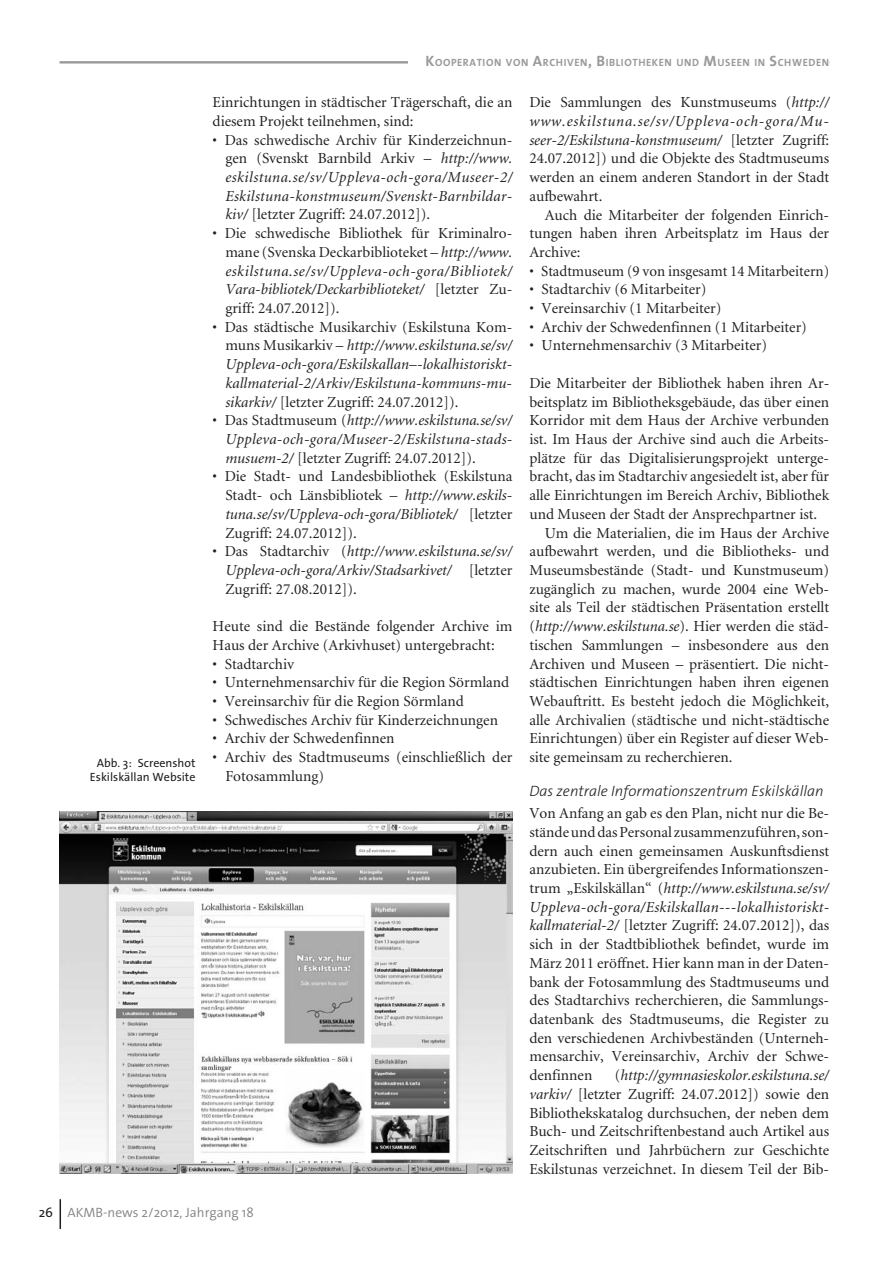
<style>
.page{position:relative;width:893px;height:1263px;background:#fff}
.page>*{position:absolute;margin:0;border:0;box-sizing:border-box;transform-origin:0 0}
.t1{font:15.3px/18.8px "Minion";color:#231f20;text-align:justify}
.t2{font:italic 15.3px/18.8px "Minion";letter-spacing:.005em;color:#231f20;text-align:justify}
.t3{font:italic 300 15px "The Sans B3";color:#231f20}
.t4{font:300 13.5px "The Sans B4";color:#808285}
.t5{font:12px/14.2px "The Sans B5 Plain";color:#231f20;text-align:center}
.t6{font:700 10.5px "The Sans B7";letter-spacing:.055em;color:#989a9d}
.s1{font-family:"The Mix"}
.s2{font-size:15px}
.s3{font-style:normal}
.s4{font-style:italic}
.s5{font-family:"The Mix";font-weight:400;color:#231f20}
</style>
<div class="page">
<hr style="left:60px;top:61px;width:769px;height:3px;background:#989a9d">
<hr style="left:60px;top:1199px;width:1px;height:30px;background:#231f20">
<div style="left:408px;top:52px;width:421px;height:17px;background:#fff"></div>
<img style="left:60px;top:811px;width:452px;height:363px">
<p class="t5" style="left:90px;top:756px;width:107px">Abb. <span class="s1">3</span>: Screenshot<br>Eskilskällan Website</p>
<p class="t6" style="left:425px;top:57px;width:405px"><span class="s2">K</span>OOPERATION VON <span class="s2">A</span>RCHIVEN<span class="s2">, B</span>IBLIOTHEKEN UND <span class="s2">M</span>USEEN IN <span class="s2">S</span>CHWEDEN</p>
<p class="t1" style="left:213px;top:93px;width:301px">Einrichtungen in städtischer Trägerschaft, die an diesem Projekt teilnehmen, sind:</p>
<p class="t2" style="left:225px;top:131px;width:289px;text-indent:-13px"><span class="s3">• Das schwedische Archiv für Kinderzeichnun&shy;gen (Svenskt Barnbild Arkiv –</span> http://www. eskilstuna.se/sv/Uppleva-och-gora/Museer-2/ Eskilstuna-konstmuseum/Svenskt-Barnbildar&shy;kiv/ <span class="s3">[letzter Zugriff: 24.07.2012]).</span></p>
<p class="t1" style="left:225px;top:224px;width:289px;text-indent:-13px">• Die schwedische Bibliothek für Kriminalro&shy;mane (Svenska Deckarbiblioteket – <span class="s4">http://www. eskilstuna.se/sv/Uppleva-och-gora/Bibliotek/ Vara-bibliotek/Deckarbiblioteket/</span> [letzter Zu&shy;griff: 24.07.2012]).</p>
<p class="t2" style="left:225px;top:318px;width:289px;text-indent:-13px"><span class="s3">• Das städtische Musikarchiv (Eskilstuna Kom&shy;muns Musikarkiv –</span> http://www.eskilstuna.se/sv/ Uppleva-och-gora/Eskilskallan–-lokalhistoriskt&shy;kallmaterial-2/Arkiv/Eskilstuna-kommuns-mu&shy;sikarkiv/ <span class="s3">[letzter Zugriff: 24.07.2012]).</span></p>
<p class="t2" style="left:225px;top:412px;width:289px;text-indent:-13px"><span class="s3">• Das Stadtmuseum (</span>http://www.eskilstuna.se/sv/ Uppleva-och-gora/Museer-2/Eskilstuna-stads&shy;musuem-2/ <span class="s3">[letzter Zugriff: 24.07.2012]).</span></p>
<p class="t1" style="left:225px;top:468px;width:289px;text-indent:-13px">• Die Stadt- und Landesbibliothek (Eskilstuna Stadt- och Länsbibliotek – <span class="s4">http://www.eskils&shy;tuna.se/sv/Uppleva-och-gora/Bibliotek/</span> [letzter Zugriff: 24.07.2012]).</p>
<p class="t2" style="left:225px;top:543px;width:289px;text-indent:-13px"><span class="s3">• Das Stadtarchiv (</span>http://www.eskilstuna.se/sv/ Uppleva-och-gora/Arkiv/Stadsarkivet/ <span class="s3">[letzter Zugriff: 27.08.2012]).</span></p>
<p class="t1" style="left:213px;top:617px;width:301px">Heute sind die Bestände folgender Archive im<br>Haus der Archive (Arkivhuset) untergebracht:</p>
<p class="t1" style="left:213px;top:655px;width:83px">• Stadtarchiv</p>
<p class="t1" style="left:213px;top:674px;width:298px">• Unternehmensarchiv für die Region Sörmland</p>
<p class="t1" style="left:213px;top:692px;width:253px">• Vereinsarchiv für die Region Sörmland</p>
<p class="t1" style="left:213px;top:711px;width:287px">• Schwedisches Archiv für Kinderzeichnungen</p>
<p class="t1" style="left:213px;top:730px;width:183px">• Archiv der Schwedenfinnen</p>
<p class="t1" style="left:225px;top:748px;width:288px;text-indent:-13px">• Archiv des Stadtmuseums (einschließlich der<br>Fotosammlung)</p>
<p class="t1" style="left:529px;top:94px;width:301px">Die Sammlungen des Kunstmuseums (<span class="s4">http:// www.eskilstuna.se/sv/Uppleva-och-gora/Mu&shy;seer-2/Eskilstuna-konstmuseum/</span> [letzter Zugriff:<br>24.07.2012]) und die Objekte des Stadtmuseums werden an einem anderen Standort in der Stadt aufbewahrt.</p>
<p class="t1" style="left:529px;top:206px;width:301px;text-indent:15px">Auch die Mitarbeiter der folgenden Einrich&shy;tungen haben ihren Arbeitsplatz im Haus der Archive:</p>
<p class="t1" style="left:529px;top:262px;width:301px">• Stadtmuseum (9 von insgesamt 14 Mitarbeitern)</p>
<p class="t1" style="left:529px;top:281px;width:179px">• Stadtarchiv (6 Mitarbeiter)</p>
<p class="t1" style="left:529px;top:299px;width:194px">• Vereinsarchiv (1 Mitarbeiter)</p>
<p class="t1" style="left:529px;top:318px;width:279px">• Archiv der Schwedenfinnen (1 Mitarbeiter)</p>
<p class="t1" style="left:529px;top:337px;width:239px">• Unternehmensarchiv (3 Mitarbeiter)</p>
<p class="t1" style="left:529px;top:374px;width:301px">Die Mitarbeiter der Bibliothek haben ihren Ar-</p>
<p class="t1" style="left:529px;top:393px;width:301px">beitsplatz im Bibliotheksgebäude, das über einen</p>
<p class="t1" style="left:529px;top:412px;width:301px">Korridor mit dem Haus der Archive verbunden</p>
<p class="t1" style="left:529px;top:430px;width:301px">ist. Im Haus der Archive sind auch die Arbeits-</p>
<p class="t1" style="left:529px;top:449px;width:301px">plätze für das Digitalisierungsprojekt unterge-</p>
<p class="t1" style="left:529px;top:468px;width:301px">bracht, das im Stadtarchiv angesiedelt ist, aber für</p>
<p class="t1" style="left:529px;top:486px;width:301px">alle Einrichtungen im Bereich Archiv, Bibliothek</p>
<p class="t1" style="left:529px;top:505px;width:289px">und Museen der Stadt der Ansprechpartner ist.</p>
<p class="t1" style="left:545px;top:524px;width:286px">Um die Materialien, die im Haus der Archive</p>
<p class="t1" style="left:529px;top:543px;width:301px">aufbewahrt werden, und die Bibliotheks- und</p>
<p class="t1" style="left:529px;top:561px;width:301px">Museumsbestände (Stadt- und Kunstmuseum)</p>
<p class="t1" style="left:529px;top:580px;width:301px">zugänglich zu machen, wurde 2004 eine Web-</p>
<p class="t1" style="left:529px;top:599px;width:301px">site als Teil der städtischen Präsentation erstellt</p>
<p class="t2" style="left:529px;top:617px;width:301px"><span class="s3">(</span>http://www.eskilstuna.se<span class="s3">). Hier werden die städ-</span></p>
<p class="t1" style="left:529px;top:636px;width:301px">tischen Sammlungen – insbesondere aus den</p>
<p class="t1" style="left:529px;top:655px;width:301px">Archiven und Museen – präsentiert. Die nicht-</p>
<p class="t1" style="left:529px;top:674px;width:301px">städtischen Einrichtungen haben ihren eigenen</p>
<p class="t1" style="left:529px;top:692px;width:301px">Webauftritt. Es besteht jedoch die Möglichkeit,</p>
<p class="t1" style="left:529px;top:711px;width:301px">alle Archivalien (städtische und nicht-städtische</p>
<p class="t1" style="left:529px;top:730px;width:301px">Einrichtungen) über ein Register auf dieser Web-</p>
<p class="t1" style="left:529px;top:748px;width:205px">site gemeinsam zu recherchieren.</p>
<p class="t3" style="left:529px;top:783px;width:296px">Das zentrale Informationszentrum Eskilskällan</p>
<p class="t1" style="left:529px;top:804px;width:301px">Von Anfang an gab es den Plan, nicht nur die Be&shy;stände und das Personal zusammenzuführen, son&shy;dern auch einen gemeinsamen Auskunftsdienst anzubieten. Ein übergreifendes Informationszen&shy;trum „Eskilskällan“ (<span class="s4">http://www.eskilstuna.se/sv/ Uppleva-och-gora/Eskilskallan---lokalhistoriskt&shy;kallmaterial-2/</span> [letzter Zugriff: 24.07.2012]), das sich in der Stadtbibliothek befindet, wurde im März 2011 eröffnet. Hier kann man in der Daten&shy;bank der Fotosammlung des Stadtmuseums und des Stadtarchivs recherchieren, die Sammlungs&shy;datenbank des Stadtmuseums, die Register zu den verschiedenen Archivbeständen (Unterneh&shy;mensarchiv, Vereinsarchiv, Archiv der Schwe&shy;denfinnen</p>
<p class="t1" style="left:529px;top:1066px;width:301px;text-indent:85px">(<span class="s4">http://gymnasieskolor.eskilstuna.se/ varkiv/</span> [letzter Zugriff: 24.07.2012]) sowie den Bibliothekskatalog durchsuchen, der neben dem Buch- und Zeitschriftenbestand auch Artikel aus Zeitschriften und Jahrbüchern zur Geschichte Eskilstunas verzeichnet. In diesem Teil der Bib-</p>
<p class="t4" style="left:39px;top:1205px;width:216px"><span class="s5">26</span> AKMB-news <span class="s1">2/2012</span>, Jahrgang <span class="s1">18</span></p>
</div>
